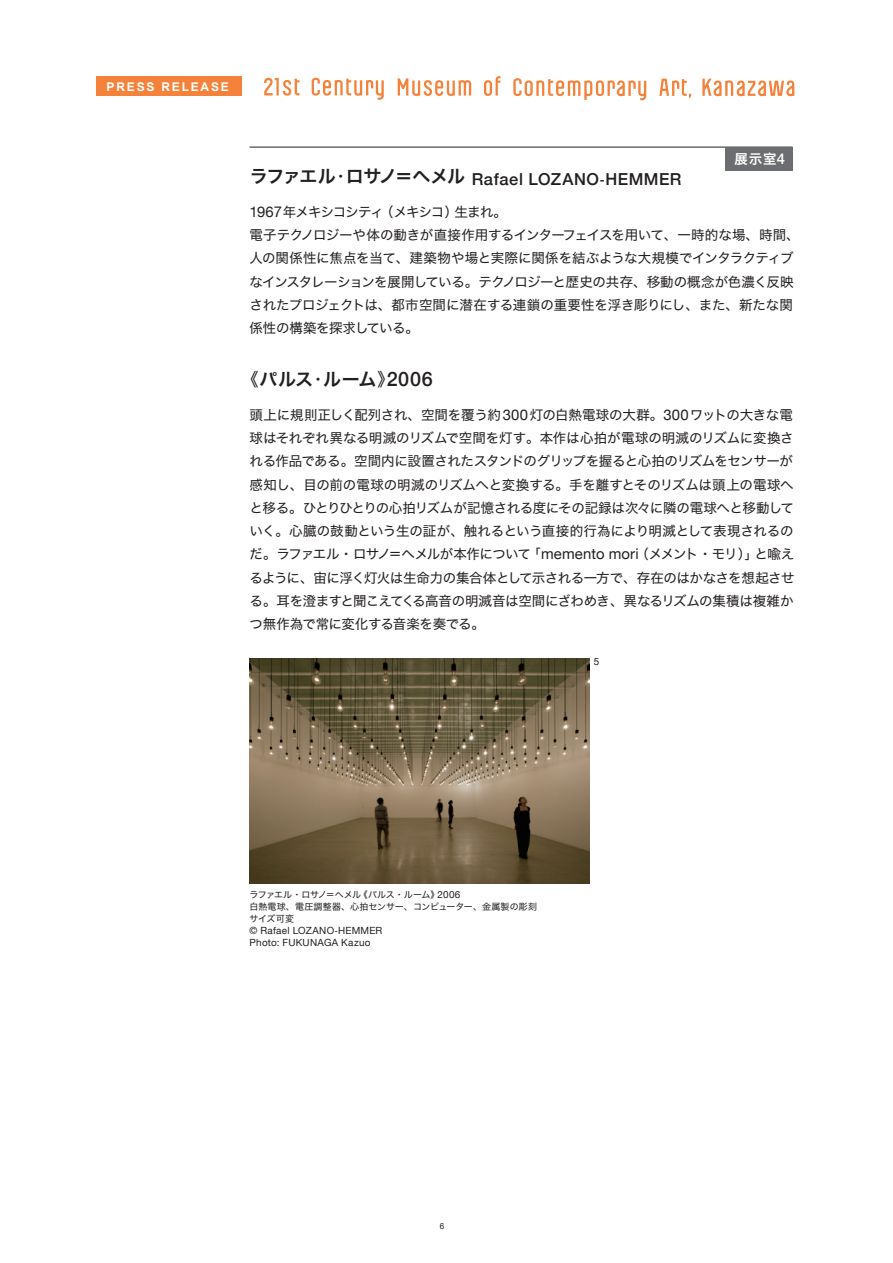
<style>
.page{position:relative;width:893px;height:1263px;background:#fff}
.page>*{position:absolute;margin:0;border:0;box-sizing:border-box;transform-origin:0 0}
.t1{font:18px "Hira Kaku Pro W6";letter-spacing:-.01em;color:#231f20}
.t2{font:500 16.5px "Helvetica Neue";letter-spacing:.03em;color:#231f20}
.t3{font:13.5px/23.2px "Hira Kaku Std W4";letter-spacing:-.025em;color:#231f20}
.t4{font:13.5px "Hira Kaku Pro W6";color:#fff}
.t5{font:700 12px "Arial";letter-spacing:.15em;color:#fff}
.t6{font:9.9px/12px "Helvetica Neue";letter-spacing:.025em;color:#231f20}
.t7{font:9px/12px "Hira Kaku Std W4";letter-spacing:-.005em;color:#231f20}
.t8{font:8.25px "Arial";color:#231f20}
.s1{font-family:"Hira Kaku Pro W6";font-weight:400;font-size:18px}
.s2{font-family:"Hira Kaku Pro W3";font-weight:400;font-size:18px}
.s3{font-family:"Helvetica";font-weight:400;font-size:15px}
.s4{font-family:"Helvetica Neue";font-weight:500;font-size:14.85px}
.s5{font-family:"Helvetica Neue";font-size:14.85px}
.s6{font-family:"Hira Kaku Pro W3"}
.s7{font-family:"Helvetica Neue";font-weight:500;font-size:19.8px}
.s8{font-family:"Helvetica Neue";font-size:9.9px}
.s9{font-family:"Helvetica";font-size:9px}
</style>
<div class="page">
<svg style="left:312px;top:78px;width:72px;height:22px"></svg>
<svg style="left:264px;top:78px;width:36px;height:18px"></svg>
<svg style="left:484px;top:76px;width:16px;height:20px"></svg>
<svg style="left:398px;top:78px;width:73px;height:18px"></svg>
<svg style="left:659px;top:79px;width:32px;height:19px"></svg>
<svg style="left:513px;top:78px;width:133px;height:22px"></svg>
<svg style="left:702px;top:79px;width:92px;height:17px"></svg>
<div style="left:96px;top:77px;width:146px;height:19px;background:#f4823b"></div>
<hr style="left:250px;top:147px;width:543px;height:1px;background:#231f20">
<div style="left:725px;top:147px;width:68px;height:23px;background:#6c6d70"></div>
<img style="left:250px;top:658px;width:340px;height:226px">
<p class="t5" style="left:107px;top:80px;width:124px">PRESS RELEASE</p>
<p class="t2" style="left:250px;top:166px;width:433px"><span class="s1">ラファエル</span><span class="s2">・</span><span class="s1">ロサノ＝ヘメル</span> Rafael LOZANO<span class="s3">-</span>HEMMER</p>
<p class="t4" style="left:734px;top:146px;width:52px">展示室<span class="s4">4</span></p>
<p class="t3" style="left:250px;top:200px;width:552px"><span class="s5">1967</span>年メキシコシティ（メキシコ）生まれ。<br>電子テクノロジーや体の動きが直接作用するインターフェイスを用いて、一時的な場、時間、人の関係性に焦点を当て、建築物や場と実際に関係を結ぶような大規模でインタラクティブなインスタレーションを展開している。テクノロジーと歴史の共存、移動の概念が色濃く反映されたプロジェクトは、都市空間に潜在する連鎖の重要性を浮き彫りにし、また、新たな関係性の構築を探求している。</p>
<h1 class="t1" style="left:241px;top:363px;width:193px"><span class="s6">《</span>パルス<span class="s6">・</span>ルーム<span class="s6">》</span><span class="s7">2006</span></h1>
<p class="t3" style="left:250px;top:403px;width:546px">頭上に規則正しく配列され、空間を覆う約<span class="s5">300</span>灯の白熱電球の大群。<span class="s5">300</span>ワットの大きな電球はそれぞれ異なる明滅のリズムで空間を灯す。本作は心拍が電球の明滅のリズムに変換される作品である。空間内に設置されたスタンドのグリップを握ると心拍のリズムをセンサーが感知し、目の前の電球の明滅のリズムへと変換する。手を離すとそのリズムは頭上の電球へと移る。ひとりひとりの心拍リズムが記憶される度にその記録は次々に隣の電球へと移動していく。心臓の鼓動という生の証が、触れるという直接的行為により明滅として表現されるのだ。ラファエル・ロサノ＝ヘメルが本作について「<span class="s5">memento mori</span>（メメント・モリ）」と喩えるように、宙に浮く灯火は生命力の集合体として示される一方で、存在のはかなさを想起させる。耳を澄ますと聞こえてくる高音の明滅音は空間にざわめき、異なるリズムの集積は複雑かつ無作為で常に変化する音楽を奏でる。</p>
<p class="t6" style="left:594px;top:656px;width:7px">5</p>
<p class="t7" style="left:250px;top:888px;width:289px">ラファエル・ロサノ＝ヘメル《パルス・ルーム》<span class="s8">2006<br></span>白熱電球、電圧調整器、心拍センサー、コンピューター、金属製の彫刻サイズ可変</p>
<p class="t6" style="left:250px;top:925px;width:134px">© Rafael LOZANO<span class="s9">-</span>HEMMER<br>Photo: FUKUNAGA Kazuo</p>
<p class="t8" style="left:440px;top:1221px;width:6px">6</p>
</div>
